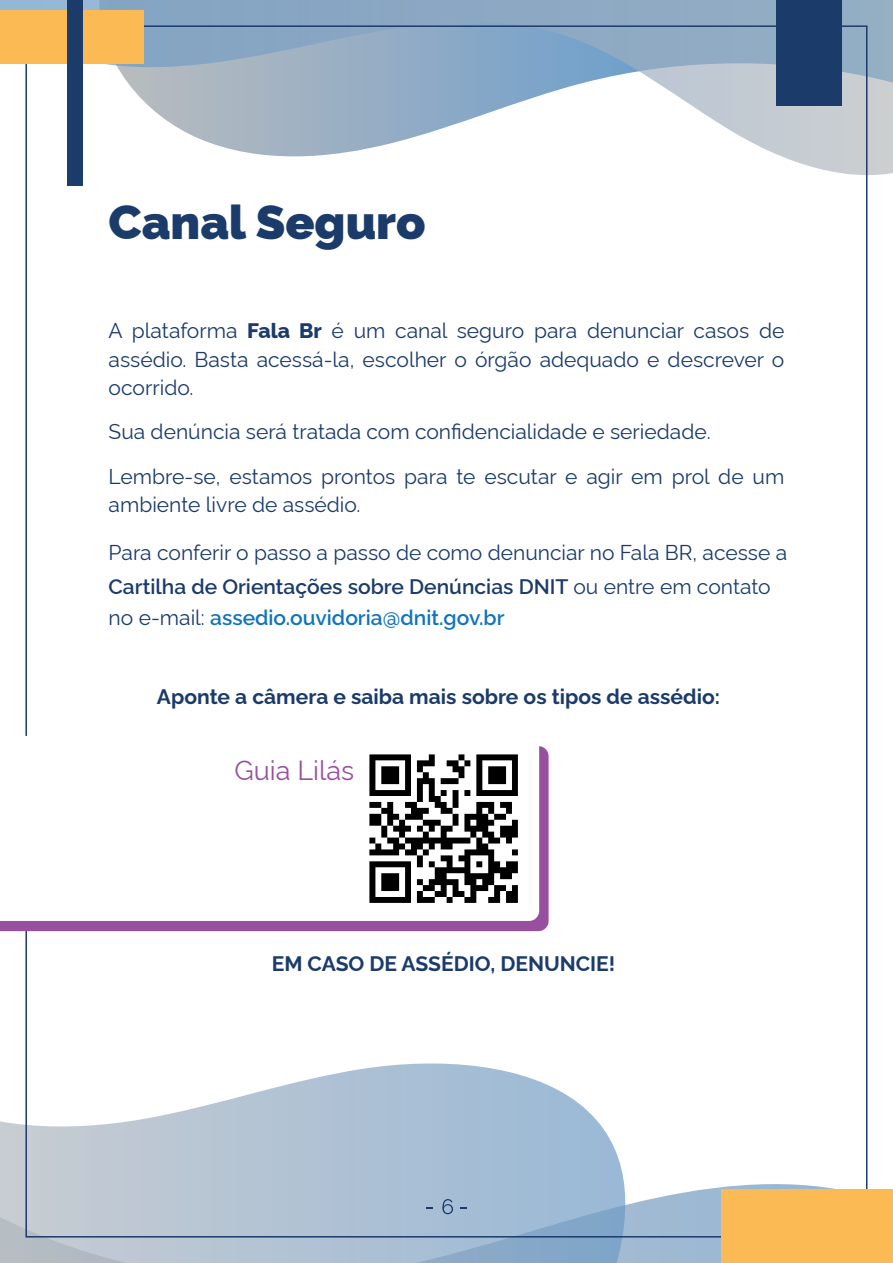
<style>
.page{position:relative;width:893px;height:1263px;background:#fff}
.page>*{position:absolute;margin:0;border:0;box-sizing:border-box;transform-origin:0 0}
.t1{font:900 48px "Rawline";color:#1b3b6b}
.t2{font:27px "Rawline";color:#994f9f}
.t3{font:21px/28.2px "Rawline";color:#1b3b6b}
.t4{font:700 21px "Rawline";color:#1b3b6b}
.t5{font:600 21px "Rawline";color:#1074bc}
.s1{font-weight:800}
.s2{font-weight:600}
.s3{font-weight:400;color:#1b3b6b}
</style>
<div class="page">
<svg style="left:0;top:1063px;width:781px;height:200px"></svg>
<svg style="left:0;top:0;width:893px;height:191px"></svg>
<div style="left:0;top:10px;width:144px;height:54px;background:#fcba55"></div>
<div style="left:776px;top:0;width:65px;height:105px;background:#1b3b6b"></div>
<div style="left:67px;top:0;width:16px;height:185px;background:#1b3b6b"></div>
<div style="left:720px;top:1189px;width:173px;height:74px;background:#fcba55"></div>
<svg style="left:442px;top:1199px;width:11px;height:15px"></svg>
<div style="left:0;top:746px;width:549px;height:185px;background:#994f9f"></div>
<svg style="left:0;top:746px;width:539px;height:175px"></svg>
<img style="left:366px;top:750px;width:156px;height:157px">
<h1 class="t1" style="left:109px;top:185px;width:319px">Canal Seguro</h1>
<p class="t3" style="left:109px;top:315px;width:677px;text-align:justify">A plataforma <span class="s1">Fala Br</span> é um canal seguro para denunciar casos de assédio. Basta acessá-la, escolher o órgão adequado e descrever o ocorrido.</p>
<p class="t3" style="left:109px;top:407px;width:677px;line-height:44.4px">Sua denúncia será tratada com confidencialidade e seriedade.<br>Lembre-se, estamos prontos para te escutar e agir em prol de um</p>
<p class="t3" style="left:109px;top:488px;width:253px">ambiente livre de assédio.</p>
<p class="t3" style="left:109px;top:534px;width:680px;line-height:33.6px">Para conferir o passo a passo de como denunciar no Fala BR, acesse a<br><span class="s2">Cartilha de Orientações sobre Denúncias DNIT</span> ou entre em contato</p>
<p class="t5" style="left:109px;top:601px;width:397px"><span class="s3">no e-mail:</span> assedio.ouvidoria@dnit.gov.br</p>
<p class="t4" style="left:157px;top:680px;width:564px">Aponte a câmera e saiba mais sobre os tipos de assédio:</p>
<p class="t2" style="left:235px;top:749px;width:121px">Guia Lilás</p>
<p class="t4" style="left:272px;top:947px;width:345px">EM CASO DE ASSÉDIO, DENUNCIE!</p>
</div>
